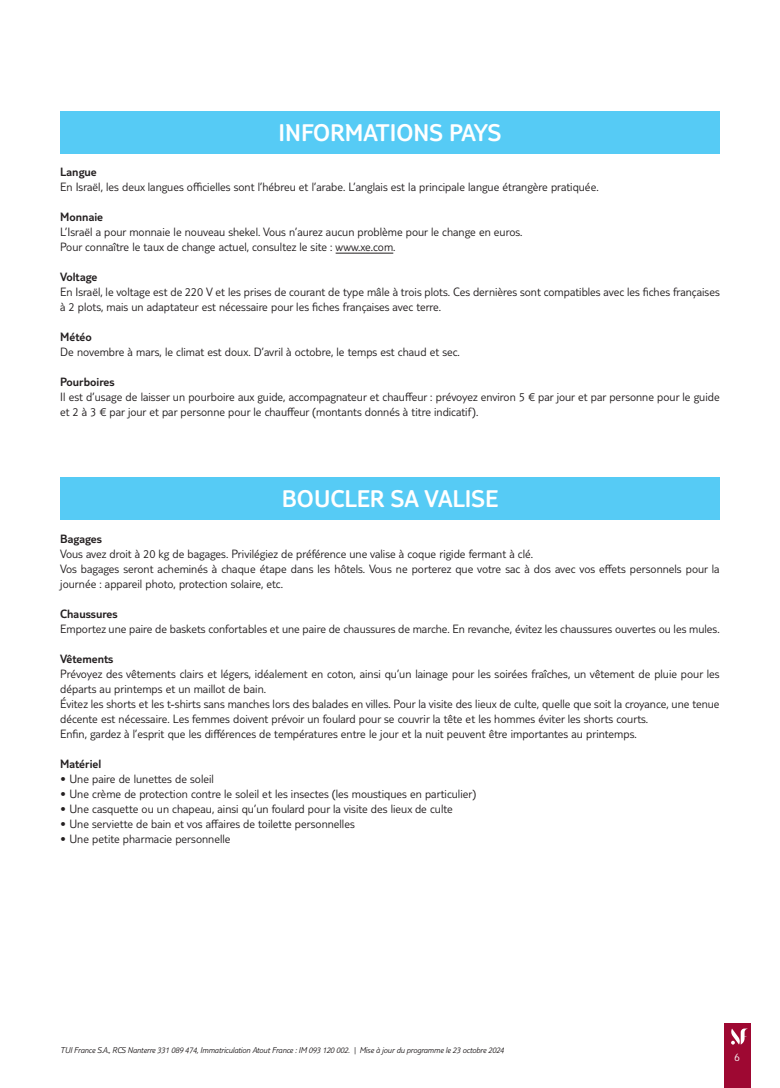
<style>
.page{position:relative;width:780px;height:1088px;background:#fff}
.page>*{position:absolute;margin:0;border:0;box-sizing:border-box;transform-origin:0 0}
.t1{font:300 25px "TUI Type";color:#fff}
.t2{font:300 12.5px/15px "TUI Type";color:#231f20}
.t3{font:300 12.5px "TUI Type";color:#231f20}
.t4{font:300 11.25px "TUI Type";color:#fff}
.t5{font:italic 300 8.75px "TUI Type";letter-spacing:-.02em;color:#231f20}
</style>
<div class="page">
<div style="left:724px;top:1023px;width:26px;height:65px;background:#9e0832"></div>
<svg style="left:731px;top:1028px;width:17px;height:16px"></svg>
<hr style="left:335px;top:253px;width:58px;height:1px;background:#231f20">
<div style="left:60px;top:111px;width:659px;height:43px;background:#56cbf5"></div>
<div style="left:60px;top:477px;width:659px;height:43px;background:#56cbf5"></div>
<h1 class="t1" style="left:278px;top:118px;width:225px">INFORMATIONS PAYS</h1>
<p class="t3" style="left:60px;top:165px;width:38px">Langue</p>
<p class="t2" style="left:60px;top:179px;width:540px">En Israël, les deux langues officielles sont l’hébreu et l’arabe. L’anglais est la principale langue étrangère pratiquée.</p>
<p class="t3" style="left:60px;top:210px;width:44px">Monnaie</p>
<p class="t2" style="left:60px;top:224px;width:463px">L’Israël a pour monnaie le nouveau shekel. Vous n’aurez aucun problème pour le change en euros.<br>Pour connaître le taux de change actuel, consultez le site : www.xe.com.</p>
<p class="t3" style="left:60px;top:270px;width:39px">Voltage</p>
<p class="t2" style="left:60px;top:284px;width:661px">En Israël, le voltage est de 220 V et les prises de courant de type mâle à trois plots. Ces dernières sont compatibles avec les fiches françaises à 2 plots, mais un adaptateur est nécessaire pour les fiches françaises avec terre.</p>
<p class="t3" style="left:60px;top:330px;width:33px">Météo</p>
<p class="t2" style="left:60px;top:344px;width:401px">De novembre à mars, le climat est doux. D’avril à octobre, le temps est chaud et sec.</p>
<p class="t3" style="left:60px;top:375px;width:56px">Pourboires</p>
<p class="t2" style="left:60px;top:389px;width:661px">Il est d’usage de laisser un pourboire aux guide, accompagnateur et chauffeur : prévoyez environ 5 € par jour et par personne pour le guide et 2 à 3 € par jour et par personne pour le chauffeur (montants donnés à titre indicatif).</p>
<h1 class="t1" style="left:282px;top:484px;width:218px">BOUCLER SA VALISE</h1>
<p class="t3" style="left:60px;top:531px;width:43px">Bagages</p>
<p class="t2" style="left:60px;top:546px;width:661px">Vous avez droit à 20 kg de bagages. Privilégiez de préférence une valise à coque rigide fermant à clé.<br>Vos bagages seront acheminés à chaque étape dans les hôtels. Vous ne porterez que votre sac à dos avec vos effets personnels pour la journée : appareil photo, protection solaire, etc.</p>
<p class="t3" style="left:60px;top:606px;width:59px">Chaussures</p>
<p class="t2" style="left:60px;top:621px;width:660px">Emportez une paire de baskets confortables et une paire de chaussures de marche. En revanche, évitez les chaussures ouvertes ou les mules.</p>
<p class="t3" style="left:60px;top:651px;width:55px">Vêtements</p>
<p class="t2" style="left:60px;top:666px;width:661px">Prévoyez des vêtements clairs et légers, idéalement en coton, ainsi qu’un lainage pour les soirées fraîches, un vêtement de pluie pour les départs au printemps et un maillot de bain.<br>Évitez les shorts et les t-shirts sans manches lors des balades en villes. Pour la visite des lieux de culte, quelle que soit la croyance, une tenue décente est nécessaire. Les femmes doivent prévoir un foulard pour se couvrir la tête et les hommes éviter les shorts courts.<br>Enfin, gardez à l’esprit que les différences de températures entre le jour et la nuit peuvent être importantes au printemps.</p>
<p class="t3" style="left:60px;top:756px;width:43px">Matériel</p>
<p class="t2" style="left:60px;top:771px;width:155px">• Une paire de lunettes de soleil</p>
<p class="t2" style="left:60px;top:786px;width:417px">• Une crème de protection contre le soleil et les insectes (les moustiques en particulier)</p>
<p class="t2" style="left:60px;top:801px;width:394px">• Une casquette ou un chapeau, ainsi qu’un foulard pour la visite des lieux de culte</p>
<p class="t2" style="left:60px;top:816px;width:296px">• Une serviette de bain et vos affaires de toilette personnelles</p>
<p class="t2" style="left:60px;top:831px;width:172px">• Une petite pharmacie personnelle</p>
<p class="t5" style="left:60px;top:1045px;width:445px">TUI France S.A., RCS Nanterre 331 089 474, Immatriculation Atout France : IM 093 120 002. | Mise à jour du programme le 23 octobre 2024</p>
<p class="t4" style="left:734px;top:1050px;width:7px">6</p>
</div>
